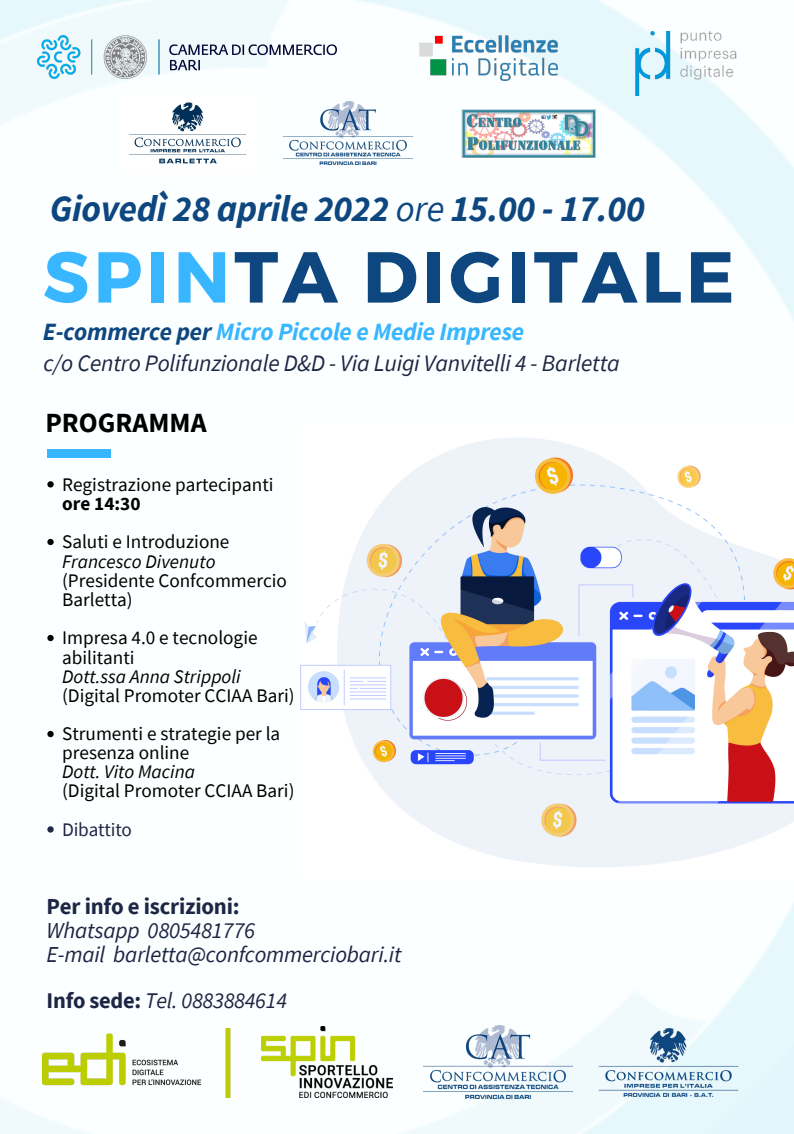
<style>
.page{position:relative;width:794px;height:1134px;background:#fff}
.page>*{position:absolute;margin:0;border:0;box-sizing:border-box;transform-origin:0 0}
.t1{font:700 72px "Montserrat";letter-spacing:.055em;color:#0e477f}
.t2{font:italic 700 36.96px "Source Sans Pro";letter-spacing:-.01em;color:#0e477f}
.t3{font:700 27.72px "Source Sans Pro";color:#000}
.t4{font:italic 700 24.8px "Source Sans Pro";letter-spacing:-.01em;color:#38b6ff}
.t5{font:italic 23.6px "Source Sans Pro";letter-spacing:-.01em;color:#1d2644}
.t6{font:italic 22.8px "Source Sans Pro";letter-spacing:-.01em;color:#1d2644}
.t7{font:700 22.8px "Source Sans Pro";letter-spacing:-.01em;color:#1d2644}
.t8{font:italic 22.4px "Source Sans Pro";letter-spacing:-.01em;color:#1d2644}
.t9{font:19.2px/19.2px "Source Sans Pro";color:#000}
.t10{font:19.2px "Source Sans Pro";letter-spacing:-.01em;color:#1d2644}
.s1{font-weight:400}
.s2{color:#38b6ff}
.s3{color:#0e477f}
.s4{font-weight:700}
.s5{font-style:italic}
.s6{font-weight:700;font-style:normal}
</style>
<div class="page">
<img style="left:0;top:0;width:794px;height:1134px">
<div style="left:47px;top:450px;width:63px;height:7px;background:#38b6ff"></div>
<img style="left:37px;top:35px;width:299px;height:43px">
<img style="left:628px;top:31px;width:113px;height:65px">
<img style="left:261px;top:1027px;width:131px;height:70px">
<img style="left:595px;top:1008px;width:146px;height:109px">
<img style="left:423px;top:1025px;width:149px;height:74px">
<img style="left:43px;top:1028px;width:201px;height:69px">
<img style="left:298px;top:426px;width:496px;height:453px">
<img style="left:420px;top:35px;width:138px;height:45px">
<img style="left:121px;top:93px;width:141px;height:80px">
<img style="left:462px;top:109px;width:133px;height:48px">
<img style="left:283px;top:101px;width:130px;height:64px">
<svg style="left:47px;top:481px;width:7px;height:7px"></svg>
<svg style="left:47px;top:539px;width:7px;height:6px"></svg>
<svg style="left:47px;top:635px;width:7px;height:6px"></svg>
<svg style="left:47px;top:731px;width:7px;height:6px"></svg>
<svg style="left:47px;top:826px;width:7px;height:7px"></svg>
<p class="t2" style="left:50px;top:185px;width:596px">Giovedì 28 aprile 2022 <span class="s1">ore</span> 15.00 - 17.00</p>
<p class="t1" style="left:43px;top:230px;width:693px"><span class="s2">SPIN</span>TA DIGITALE</p>
<p class="t4" style="left:43px;top:315px;width:483px"><span class="s3">E-commerce per</span> Micro Piccole e Medie Imprese</p>
<p class="t5" style="left:43px;top:347px;width:578px">c/o Centro Polifunzionale D&amp;D - Via Luigi Vanvitelli 4 - Barletta</p>
<p class="t3" style="left:45px;top:404px;width:163px">PROGRAMMA</p>
<p class="t9" style="left:62px;top:474px;width:213px">Registrazione partecipanti <span class="s4">ore 14:30</span></p>
<p class="t9" style="left:62px;top:532px;width:226px">Saluti e Introduzione<br><span class="s5">Francesco Divenuto </span>(Presidente Confcommercio<br>Barletta)</p>
<p class="t9" style="left:62px;top:628px;width:234px">Impresa 4.0 e tecnologie abilitanti<br><span class="s5">Dott.ssa Anna Strippoli </span>(Digital Promoter CCIAA Bari)</p>
<p class="t9" style="left:62px;top:724px;width:234px;line-height:18.9px">Strumenti e strategie per la presenza online<br><span class="s5">Dott. Vito Macina<br></span>(Digital Promoter CCIAA Bari)</p>
<p class="t10" style="left:62px;top:817px;width:71px">Dibattito</p>
<p class="t7" style="left:47px;top:892px;width:195px">Per info e iscrizioni:</p>
<p class="t6" style="left:47px;top:915px;width:210px">Whatsapp 0805481776</p>
<p class="t6" style="left:47px;top:939px;width:356px">E-mail barletta@confcommerciobari.it</p>
<p class="t8" style="left:47px;top:986px;width:242px"><span class="s6">Info sede:</span> Tel. 0883884614</p>
</div>
